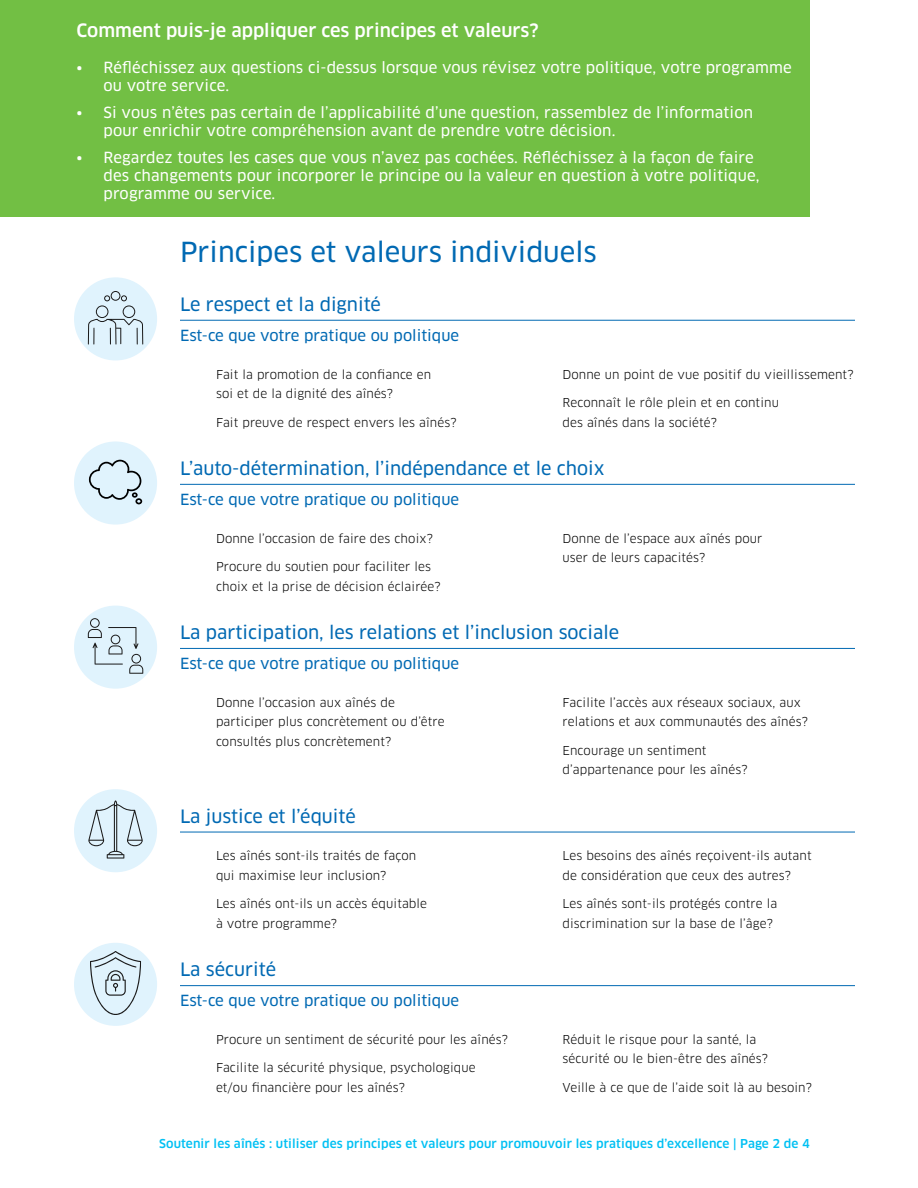
<style>
.page{position:relative;width:918px;height:1188px;background:#fff}
.page>*{position:absolute;margin:0;border:0;box-sizing:border-box;transform-origin:0 0}
.t1{font:27px "Clan OT News";color:#0069b3}
.H3-underline{font:18px "Clan OT News";color:#0069b3}
.t2{font:500 18px "Clan OT";color:#fff}
.t3{font:15px/18px "Clan OT News";letter-spacing:.01em;color:#fff}
.t4{font:15px "Clan OT News";color:#0069b3}
.UL-Check_Box{font:12px/19.5px "Clan OT";letter-spacing:.01em;color:#000}
.t5{font:500 12px "Clan OT";letter-spacing:.01em;color:#00c0f3}
</style>
<div class="page">
<hr style="left:180px;top:320px;width:675px;height:1px;background:#0069b3">
<hr style="left:180px;top:484px;width:675px;height:1px;background:#0069b3">
<hr style="left:180px;top:648px;width:675px;height:1px;background:#0069b3">
<hr style="left:180px;top:832px;width:675px;height:1px;background:#0069b3">
<hr style="left:180px;top:985px;width:675px;height:1px;background:#0069b3">
<div style="left:74px;top:277px;width:83px;height:83px;background:#e0f3fd;border-radius:50%"></div>
<svg style="left:88px;top:291px;width:55px;height:54px"></svg>
<div style="left:74px;top:441px;width:83px;height:84px;background:#e0f3fd;border-radius:50%"></div>
<svg style="left:89px;top:460px;width:53px;height:44px"></svg>
<div style="left:74px;top:606px;width:83px;height:83px;background:#e0f3fd;border-radius:50%"></div>
<svg style="left:88px;top:618px;width:55px;height:56px"></svg>
<div style="left:74px;top:789px;width:83px;height:83px;background:#e0f3fd;border-radius:50%"></div>
<svg style="left:88px;top:800px;width:55px;height:59px"></svg>
<div style="left:74px;top:943px;width:83px;height:83px;background:#e0f3fd;border-radius:50%"></div>
<svg style="left:90px;top:951px;width:51px;height:64px"></svg>
<div style="left:0;top:0;width:810px;height:217px;background:#72bf44"></div>
<h1 class="t2" style="left:76px;top:20px;width:464px">Comment puis-je appliquer ces principes et valeurs?</h1>
<p class="t3" style="left:104px;top:58px;width:690px;text-indent:-27px">• Réfléchissez aux questions ci-dessus lorsque vous révisez votre politique, votre programme ou votre service.</p>
<p class="t3" style="left:104px;top:103px;width:651px;text-indent:-27px">• Si vous n’êtes pas certain de l’applicabilité d’une question, rassemblez de l’information pour enrichir votre compréhension avant de prendre votre décision.</p>
<p class="t3" style="left:104px;top:148px;width:657px;text-indent:-27px">• Regardez toutes les cases que vous n’avez pas cochées. Réfléchissez à la façon de faire des changements pour incorporer le principe ou la valeur en question à votre politique, programme ou service.</p>
<h2 class="t1" style="left:180px;top:237px;width:418px">Principes et valeurs individuels</h2>
<p class="H3-underline" style="left:180px;top:294px;width:203px">Le respect et la dignité</p>
<h3 class="t4" style="left:180px;top:327px;width:281px">Est-ce que votre pratique ou politique</h3>
<p class="UL-Check_Box" style="left:216px;top:364px;width:217px">Fait la promotion de la confiance en soi et de la dignité des aînés?</p>
<p class="UL-Check_Box" style="left:216px;top:412px;width:242px">Fait preuve de respect envers les aînés?</p>
<p class="UL-Check_Box" style="left:563px;top:364px;width:293px">Donne un point de vue positif du vieillissement?</p>
<p class="UL-Check_Box" style="left:562px;top:393px;width:218px">Reconnaît le rôle plein et en continu des aînés dans la société?</p>
<p class="H3-underline" style="left:180px;top:458px;width:426px">L’auto-détermination, l’indépendance et le choix</p>
<h4 class="t4" style="left:180px;top:491px;width:281px">Est-ce que votre pratique ou politique</h4>
<p class="UL-Check_Box" style="left:216px;top:528px;width:218px">Donne l’occasion de faire des choix?</p>
<p class="UL-Check_Box" style="left:216px;top:557px;width:226px">Procure du soutien pour faciliter les choix et la prise de décision éclairée?</p>
<p class="UL-Check_Box" style="left:562px;top:528px;width:201px">Donne de l’espace aux aînés pour user de leurs capacités?</p>
<p class="H3-underline" style="left:180px;top:622px;width:441px">La participation, les relations et l’inclusion sociale</p>
<h4 class="t4" style="left:180px;top:655px;width:281px">Est-ce que votre pratique ou politique</h4>
<p class="UL-Check_Box" style="left:216px;top:693px;width:230px">Donne l’occasion aux aînés de participer plus concrètement ou d’être consultés plus concrètement?</p>
<p class="UL-Check_Box" style="left:562px;top:693px;width:247px">Facilite l’accès aux réseaux sociaux, aux relations et aux communautés des aînés?</p>
<p class="UL-Check_Box" style="left:562px;top:741px;width:187px">Encourage un sentiment d’appartenance pour les aînés?</p>
<p class="H3-underline" style="left:180px;top:806px;width:177px">La justice et l’équité</p>
<p class="UL-Check_Box" style="left:216px;top:846px;width:202px">Les aînés sont-ils traités de façon qui maximise leur inclusion?</p>
<p class="UL-Check_Box" style="left:216px;top:894px;width:213px">Les aînés ont-ils un accès équitable à votre programme?</p>
<p class="UL-Check_Box" style="left:562px;top:846px;width:251px">Les besoins des aînés reçoivent-ils autant de considération que ceux des autres?</p>
<p class="UL-Check_Box" style="left:562px;top:894px;width:216px">Les aînés sont-ils protégés contre la discrimination sur la base de l’âge?</p>
<p class="H3-underline" style="left:180px;top:959px;width:98px">La sécurité</p>
<h4 class="t4" style="left:180px;top:992px;width:281px">Est-ce que votre pratique ou politique</h4>
<p class="UL-Check_Box" style="left:216px;top:1030px;width:294px">Procure un sentiment de sécurité pour les aînés?</p>
<p class="UL-Check_Box" style="left:216px;top:1058px;width:261px">Facilite la sécurité physique, psychologique et/ou financière pour les aînés?</p>
<p class="UL-Check_Box" style="left:562px;top:1030px;width:207px">Réduit le risque pour la santé, la sécurité ou le bien-être des aînés?</p>
<p class="UL-Check_Box" style="left:563px;top:1078px;width:251px">Veille à ce que de l’aide soit là au besoin?</p>
<p class="t5" style="left:159px;top:1136px;width:652px">Soutenir les aînés : utiliser des principes et valeurs pour promouvoir les pratiques d’excellence | Page 2 de 4</p>
</div>
